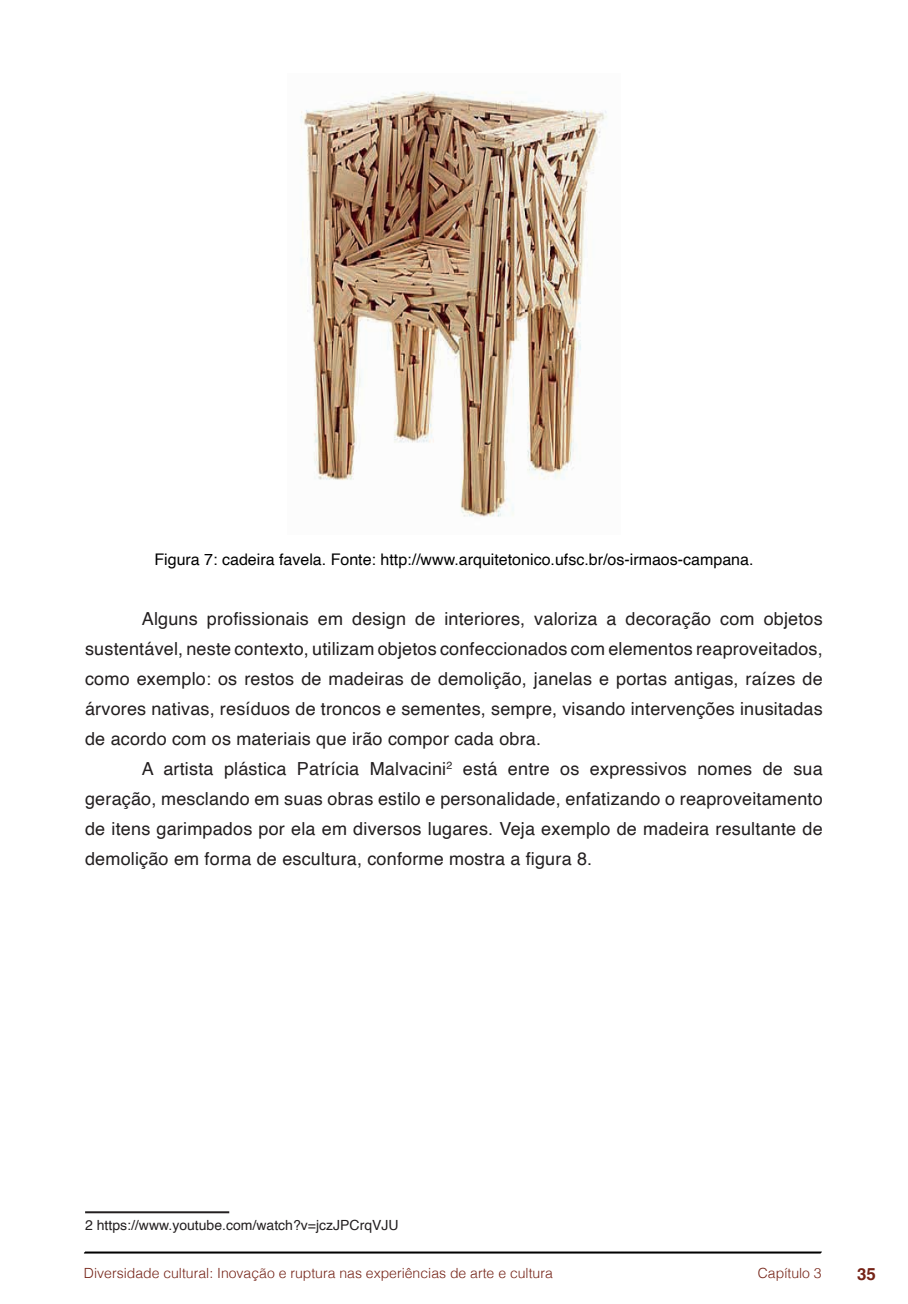
<style>
.page{position:relative;width:908px;height:1304px;background:#fff}
.page>*{position:absolute;margin:0;border:0;box-sizing:border-box;transform-origin:0 0}
.t1{font:18px/30px "Helvetica";letter-spacing:.01em;color:#231f20;text-align:justify}
.t2{font:700 16.8px "Helvetica";color:#752317}
.t3{font:16px "Helvetica";color:#000}
.t4{font:300 14px "Helvetica";color:#752317}
.t5{font:14px "Helvetica";color:#231f20}
</style>
<div class="page">
<svg style="left:84px;top:1251px;width:737px;height:3px;background:#515151"></svg>
<img style="left:300px;top:91px;width:307px;height:426px">
<hr style="left:85px;top:1211px;width:144px;height:2px;background:#231f20">
<p class="t3" style="left:154px;top:547px;width:600px">Figura 7: cadeira favela. Fonte: http://www.arquitetonico.ufsc.br/os-irmaos-campana.</p>
<p class="t1" style="left:85px;top:604px;width:738px;text-indent:57px">Alguns profissionais em design de interiores, valoriza a decoração com objetos sustentável, neste contexto, utilizam objetos confeccionados com elementos reaproveitados, como exemplo: os restos de madeiras de demolição, janelas e portas antigas, raízes de árvores nativas, resíduos de troncos e sementes, sempre, visando intervenções inusitadas de acordo com os materiais que irão compor cada obra.</p>
<p class="t1" style="left:85px;top:754px;width:739px;text-indent:57px">A artista plástica Patrícia Malvacini<sup>2</sup> está entre os expressivos nomes de sua geração, mesclando em suas obras estilo e personalidade, enfatizando o reaproveitamento de itens garimpados por ela em diversos lugares. Veja exemplo de madeira resultante de demolição em forma de escultura, conforme mostra a figura 8.</p>
<p class="t5" style="left:85px;top:1215px;width:315px">2 https://www.youtube.com/watch?v=jczJPCrqVJU</p>
<p class="t4" style="left:84px;top:1261px;width:470px">Diversidade cultural: Inovação e ruptura nas experiências de arte e cultura</p>
<p class="t4" style="left:757px;top:1261px;width:65px">Capítulo 3</p>
<p class="t2" style="left:856px;top:1264px;width:20px">35</p>
</div>
